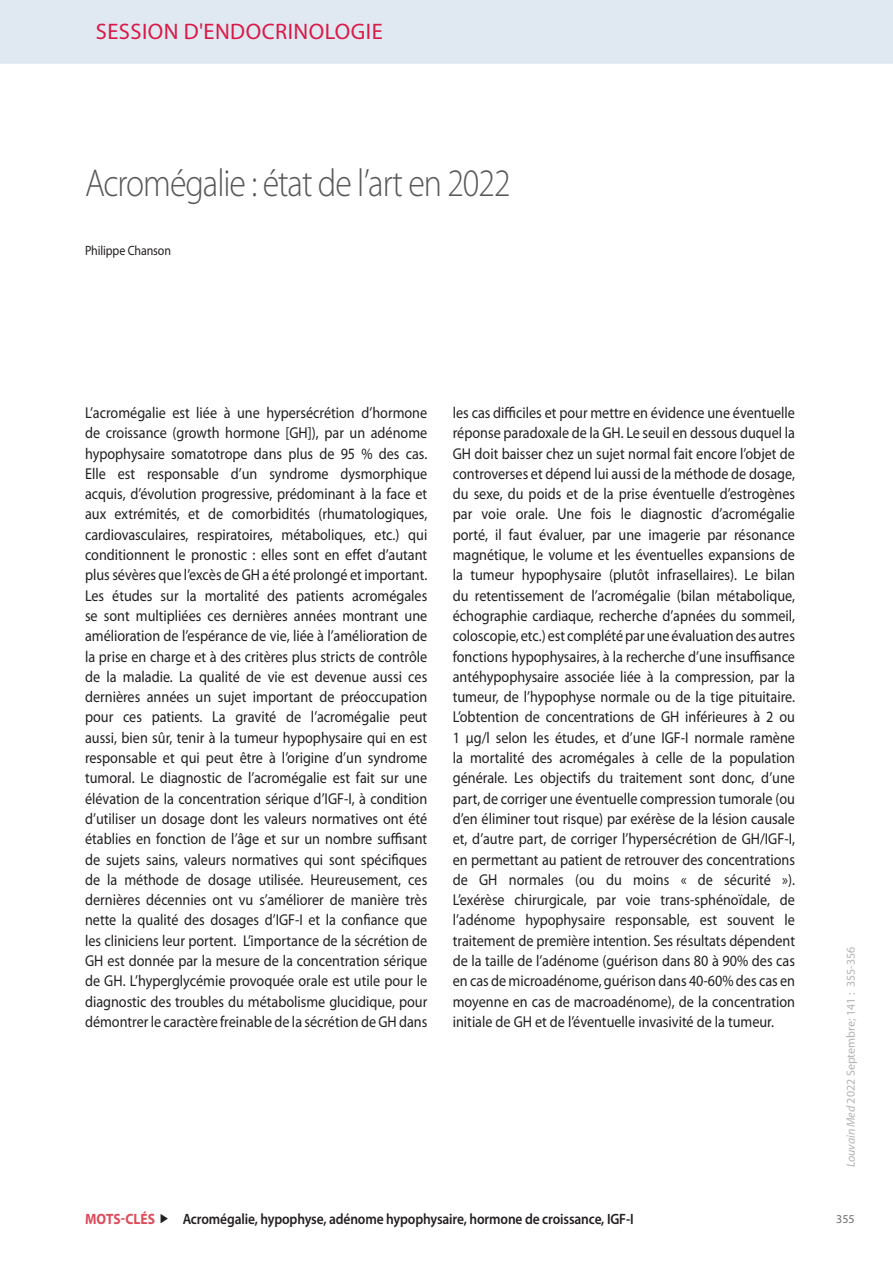
<style>
.page{position:relative;width:893px;height:1263px;background:#fff}
.page>*{position:absolute;margin:0;border:0;box-sizing:border-box;transform-origin:0 0}
.TITRE_de_l_ARTICLE{font:300 39px "Myriad Pro";letter-spacing:-.03em;color:#57585a;scale:.87 1}
.RUBRIQUE_1_D{font:22.5px "Myriad Pro";letter-spacing:.02em;color:#d91a48}
.TEXTE_NORMAL{font:15.75px/20.2px "Myriad Pro";color:#231f20;text-align:justify;scale:.9 1}
.Mots-clés_FR{font:600 15px "Myriad Pro";letter-spacing:-.01em;color:#231f20;scale:.9 1}
.Mots-clés_FR-2{font:700 15px "Myriad Pro";letter-spacing:.01em;color:#de4b5a;scale:.9 1}
.TITRE_de_l_ARTICLE-2{font:13.5px "Myriad Pro";letter-spacing:-.01em;color:#231f20;scale:.89 1}
.t1{font:12px "Myriad Pro";color:#b2b3b7}
.Numéros_Page{font:12px "Myriad Pro";color:#6c6d70}
.s1{font-style:italic}
</style>
<div class="page">
<div style="left:0;top:0;width:893px;height:64px;background:#e0e8f1"></div>
<p class="RUBRIQUE_1_D" style="left:96px;top:19px;width:288px">SESSION D'ENDOCRINOLOGIE</p>
<p class="TITRE_de_l_ARTICLE" style="left:85px;top:162px;width:491px">Acromégalie : état de l’art en 2022</p>
<p class="TITRE_de_l_ARTICLE-2" style="left:85px;top:243px;width:98px">Philippe Chanson</p>
<p class="TEXTE_NORMAL" style="left:85px;top:403px;width:382px">L’acromégalie est liée à une hypersécrétion d’hormone de croissance (growth hormone [GH]), par un adénome hypophysaire somatotrope dans plus de 95 % des cas.<br>Elle est responsable d’un syndrome dysmorphique acquis, d’évolution progressive, prédominant à la face et aux extrémités, et de comorbidités (rhumatologiques, cardiovasculaires, respiratoires, métaboliques, etc.) qui conditionnent le pronostic : elles sont en effet d’autant plus sévères que l’excès de GH a été prolongé et important.<br>Les études sur la mortalité des patients acromégales se sont multipliées ces dernières années montrant une amélioration de l’espérance de vie, liée à l’amélioration de la prise en charge et à des critères plus stricts de contrôle de la maladie. La qualité de vie est devenue aussi ces dernières années un sujet important de préoccupation pour ces patients. La gravité de l’acromégalie peut aussi, bien sûr, tenir à la tumeur hypophysaire qui en est responsable et qui peut être à l’origine d’un syndrome tumoral. Le diagnostic de l’acromégalie est fait sur une élévation de la concentration sérique d’IGF-I, à condition d’utiliser un dosage dont les valeurs normatives ont été établies en fonction de l’âge et sur un nombre suffisant de sujets sains, valeurs normatives qui sont spécifiques de la méthode de dosage utilisée. Heureusement, ces dernières décennies ont vu s’améliorer de manière très nette la qualité des dosages d’IGF-I et la confiance que les cliniciens leur portent. L’importance de la sécrétion de GH est donnée par la mesure de la concentration sérique de GH. L’hyperglycémie provoquée orale est utile pour le diagnostic des troubles du métabolisme glucidique, pour démontrer le caractère freinable de la sécrétion de GH dans</p>
<p class="TEXTE_NORMAL" style="left:453px;top:403px;width:382px">les cas difficiles et pour mettre en évidence une éventuelle réponse paradoxale de la GH. Le seuil en dessous duquel la GH doit baisser chez un sujet normal fait encore l’objet de controverses et dépend lui aussi de la méthode de dosage, du sexe, du poids et de la prise éventuelle d’estrogènes par voie orale. Une fois le diagnostic d’acromégalie porté, il faut évaluer, par une imagerie par résonance magnétique, le volume et les éventuelles expansions de la tumeur hypophysaire (plutôt infrasellaires). Le bilan du retentissement de l’acromégalie (bilan métabolique, échographie cardiaque, recherche d’apnées du sommeil, coloscopie, etc.) est complété par une évaluation des autres fonctions hypophysaires, à la recherche d’une insuffisance antéhypophysaire associée liée à la compression, par la tumeur, de l’hypophyse normale ou de la tige pituitaire.<br>L’obtention de concentrations de GH inférieures à 2 ou 1 µg/l selon les études, et d’une IGF-I normale ramène la mortalité des acromégales à celle de la population générale. Les objectifs du traitement sont donc, d’une part, de corriger une éventuelle compression tumorale (ou d’en éliminer tout risque) par exérèse de la lésion causale et, d’autre part, de corriger l’hypersécrétion de GH/IGF-I, en permettant au patient de retrouver des concentrations de GH normales (ou du moins « de sécurité »).<br>L’exérèse chirurgicale, par voie trans-sphénoïdale, de l’adénome hypophysaire responsable, est souvent le traitement de première intention. Ses résultats dépendent de la taille de l’adénome (guérison dans 80 à 90% des cas en cas de microadénome, guérison dans 40-60% des cas en moyenne en cas de macroadénome), de la concentration initiale de GH et de l’éventuelle invasivité de la tumeur.</p>
<p class="Mots-clés_FR-2" style="left:85px;top:1210px;width:79px">MOTS-CLÉS</p>
<p class="Mots-clés_FR" style="left:183px;top:1210px;width:503px">Acromégalie, hypophyse, adénome hypophysaire, hormone de croissance, IGF-I</p>
<p class="t1" style="left:844px;top:1167px;width:222px;rotate:-90deg"><span class="s1">Louvain Med</span> 2022 Septembre; 141 : 355-356</p>
<p class="Numéros_Page" style="left:836px;top:1212px;width:20px">355</p>
</div>
